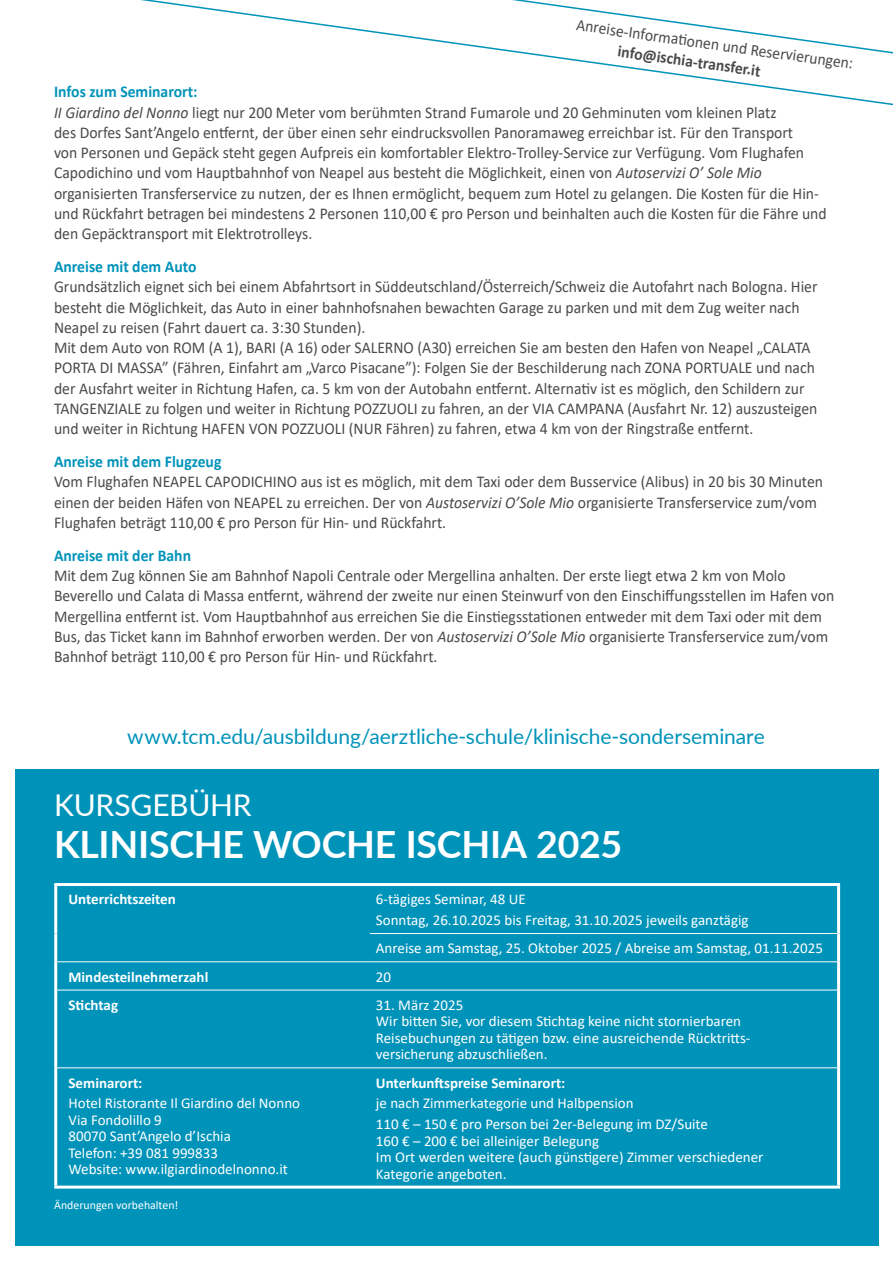
<style>
.page{position:relative;width:893px;height:1263px;background:#fff}
.page>*{position:absolute;margin:0;border:0;box-sizing:border-box;transform-origin:0 0}
.t1{font:700 37.5px "Lato";letter-spacing:-.005em;color:#fff}
.t2{font:30px "Lato";letter-spacing:-.005em;color:#fff}
.t3{font:21px "Lato";letter-spacing:-.005em;color:#0093ba}
.t4{font:16.5px/20.2px "Calibri";color:#4a4a49;scale:.95 1}
.t5{font:700 16.5px "Calibri";color:#0093ba;scale:.95 1}
.t6{font:700 16.5px "Calibri";color:#4a4a49;scale:.95 1}
.t7{font:15px/16.5px "Calibri";color:#fff}
.t8{font:700 15px "Calibri";color:#fff}
.t9{font:11.85px "Calibri";color:#fff}
.s1{font-weight:700;color:#0093ba}
.s2{font-style:italic}
</style>
<div class="page">
<div style="left:15px;top:770px;width:863px;height:476px;background:#0093ba"></div>
<hr style="left:370px;top:933px;width:467px;height:1px;background:#fff">
<hr style="left:57px;top:961px;width:313px;height:1px;background:#fff">
<hr style="left:370px;top:961px;width:467px;height:1px;background:#fff">
<hr style="left:57px;top:990px;width:313px;height:1px;background:#fff">
<hr style="left:370px;top:990px;width:467px;height:1px;background:#fff">
<hr style="left:57px;top:1067px;width:313px;height:1px;background:#fff">
<hr style="left:370px;top:1067px;width:467px;height:1px;background:#fff">
<hr style="left:54px;top:883px;width:316px;height:3px;background:#fff">
<hr style="left:54px;top:886px;width:3px;height:47px;background:#fff">
<hr style="left:370px;top:883px;width:470px;height:3px;background:#fff">
<hr style="left:837px;top:886px;width:3px;height:47px;background:#fff">
<hr style="left:54px;top:933px;width:3px;height:29px;background:#fff">
<hr style="left:837px;top:933px;width:3px;height:29px;background:#fff">
<hr style="left:54px;top:962px;width:3px;height:28px;background:#fff">
<hr style="left:837px;top:962px;width:3px;height:28px;background:#fff">
<hr style="left:54px;top:990px;width:3px;height:78px;background:#fff">
<hr style="left:837px;top:990px;width:3px;height:78px;background:#fff">
<hr style="left:54px;top:1068px;width:3px;height:117px;background:#fff">
<hr style="left:837px;top:1068px;width:3px;height:117px;background:#fff">
<hr style="left:54px;top:1185px;width:316px;height:3px;background:#fff">
<hr style="left:370px;top:1185px;width:470px;height:3px;background:#fff">
<svg style="left:141px;top:0;width:752px;height:106px"></svg>
<p class="t4" style="left:578px;top:14px;width:296px;rotate:8deg">Anreise-Informati onen und Reservierungen:</p>
<p class="t6" style="left:619px;top:39px;width:153px;rotate:8deg">info@ischia-transfer.it</p>
<p class="t4" style="left:54px;top:81px;width:815px"><span class="s1">Infos zum Seminarort:<br></span><span class="s2">II Giardino del Nonno</span> liegt nur 200 Meter vom berühmten Strand Fumarole und 20 Gehminuten vom kleinen Platz<br>des Dorfes Sant’Angelo entfernt, der über einen sehr eindrucksvollen Panoramaweg erreichbar ist. Für den Transport<br>von Personen und Gepäck steht gegen Aufpreis ein komfortabler Elektro-Trolley-Service zur Verfügung. Vom Flughafen Capodichino und vom Hauptbahnhof von Neapel aus besteht die Möglichkeit, einen von <span class="s2">Autoservizi O’ Sole Mio </span>organisierten Transferservice zu nutzen, der es Ihnen ermöglicht, bequem zum Hotel zu gelangen. Die Kosten für die Hin&shy;und Rückfahrt betragen bei mindestens 2 Personen 110,00 € pro Person und beinhalten auch die Kosten für die Fähre und den Gepäcktransport mit Elektrotrolleys.</p>
<p class="t5" style="left:54px;top:255px;width:152px">Anreise mit dem Auto</p>
<p class="t4" style="left:54px;top:276px;width:805px">Grundsätzlich eignet sich bei einem Abfahrtsort in Süddeutschland/Österreich/Schweiz die Autofahrt nach Bologna. Hier besteht die Möglichkeit, das Auto in einer bahnhofsnahen bewachten Garage zu parken und mit dem Zug weiter nach Neapel zu reisen (Fahrt dauert ca. 3:30 Stunden).<br>Mit dem Auto von ROM (A 1), BARI (A 16) oder SALERNO (A30) erreichen Sie am besten den Hafen von Neapel „CALATA PORTA DI MASSA” (Fähren, Einfahrt am „Varco Pisacane”): Folgen Sie der Beschilderung nach ZONA PORTUALE und nach der Ausfahrt weiter in Richtung Hafen, ca. 5 km von der Autobahn entfernt. Alternativ ist es möglich, den Schildern zur TANGENZIALE zu folgen und weiter in Richtung POZZUOLI zu fahren, an der VIA CAMPANA (Ausfahrt Nr. 12) auszusteigen und weiter in Richtung HAFEN VON POZZUOLI (NUR Fähren) zu fahren, etwa 4 km von der Ringstraße entfernt.</p>
<p class="t5" style="left:54px;top:450px;width:178px">Anreise mit dem Flugzeug</p>
<p class="t4" style="left:54px;top:471px;width:811px">Vom Flughafen NEAPEL CAPODICHINO aus ist es möglich, mit dem Taxi oder dem Busservice (Alibus) in 20 bis 30 Minuten einen der beiden Häfen von NEAPEL zu erreichen. Der von <span class="s2">Austoservizi O’Sole Mio</span> organisierte Transferservice zum/vom<br>Flughafen beträgt 110,00 € pro Person für Hin- und Rückfahrt.</p>
<p class="t5" style="left:54px;top:544px;width:146px">Anreise mit der Bahn</p>
<p class="t4" style="left:54px;top:565px;width:823px">Mit dem Zug können Sie am Bahnhof Napoli Centrale oder Mergellina anhalten. Der erste liegt etwa 2 km von Molo Beverello und Calata di Massa entfernt, während der zweite nur einen Steinwurf von den Einschiffungsstellen im Hafen von Mergellina entfernt ist. Vom Hauptbahnhof aus erreichen Sie die Einstiegsstationen entweder mit dem Taxi oder mit dem Bus, das Ticket kann im Bahnhof erworben werden. Der von <span class="s2">Austoservizi O’Sole Mio</span> organisierte Transferservice zum/vom Bahnhof beträgt 110,00 € pro Person für Hin- und Rückfahrt.</p>
<p class="t3" style="left:127px;top:721px;width:639px">www.tcm.edu/ausbildung/aerztliche-schule/klinische-sonderseminare</p>
<h2 class="t2" style="left:54px;top:784px;width:199px">KURSGEBÜHR</h2>
<h1 class="t1" style="left:54px;top:817px;width:570px">KLINISCHE WOCHE ISCHIA 2025</h1>
<p class="t8" style="left:68px;top:889px;width:109px">Unterrichtszeiten</p>
<p class="t7" style="left:376px;top:888px;width:374px;line-height:20.7px">6-tägiges Seminar, 48 UE<br>Sonntag, 26.10.2025 bis Freitag, 31.10.2025 jeweils ganztägig</p>
<p class="t7" style="left:376px;top:940px;width:449px">Anreise am Samstag, 25. Oktober 2025 / Abreise am Samstag, 01.11.2025</p>
<p class="t8" style="left:68px;top:966px;width:141px">Mindesteilnehmerzahl</p>
<p class="t7" style="left:376px;top:968px;width:17px">20</p>
<p class="t8" style="left:68px;top:994px;width:51px">Stichtag</p>
<p class="t7" style="left:376px;top:996px;width:376px">31. März 2025<br>Wir bitten Sie, vor diesem Stichtag keine nicht stornierbaren Reisebuchungen zu tätigen bzw. eine ausreichende Rücktritts&shy;versicherung abzuschließen.</p>
<p class="t8" style="left:68px;top:1072px;width:75px">Seminarort:</p>
<p class="t7" style="left:68px;top:1095px;width:233px">Hotel Ristorante Il Giardino del Nonno<br>Via Fondolillo 9<br>80070 Sant’Angelo d’Ischia<br>Telefon: +39 081 999833<br>Website: www.ilgiardinodelnonno.it</p>
<p class="t8" style="left:376px;top:1072px;width:191px">Unterkunftspreise Seminarort:</p>
<p class="t7" style="left:376px;top:1092px;width:334px;line-height:20.7px">je nach Zimmerkategorie und Halbpension<br>110 € – 150 € pro Person bei 2er-Belegung im DZ/Suite</p>
<p class="t7" style="left:376px;top:1132px;width:389px">160 € – 200 € bei alleiniger Belegung<br>Im Ort werden weitere (auch günstigere) Zimmer verschiedener<br>Kategorie angeboten.</p>
<p class="t9" style="left:54px;top:1197px;width:126px">Änderungen vorbehalten!</p>
</div>
